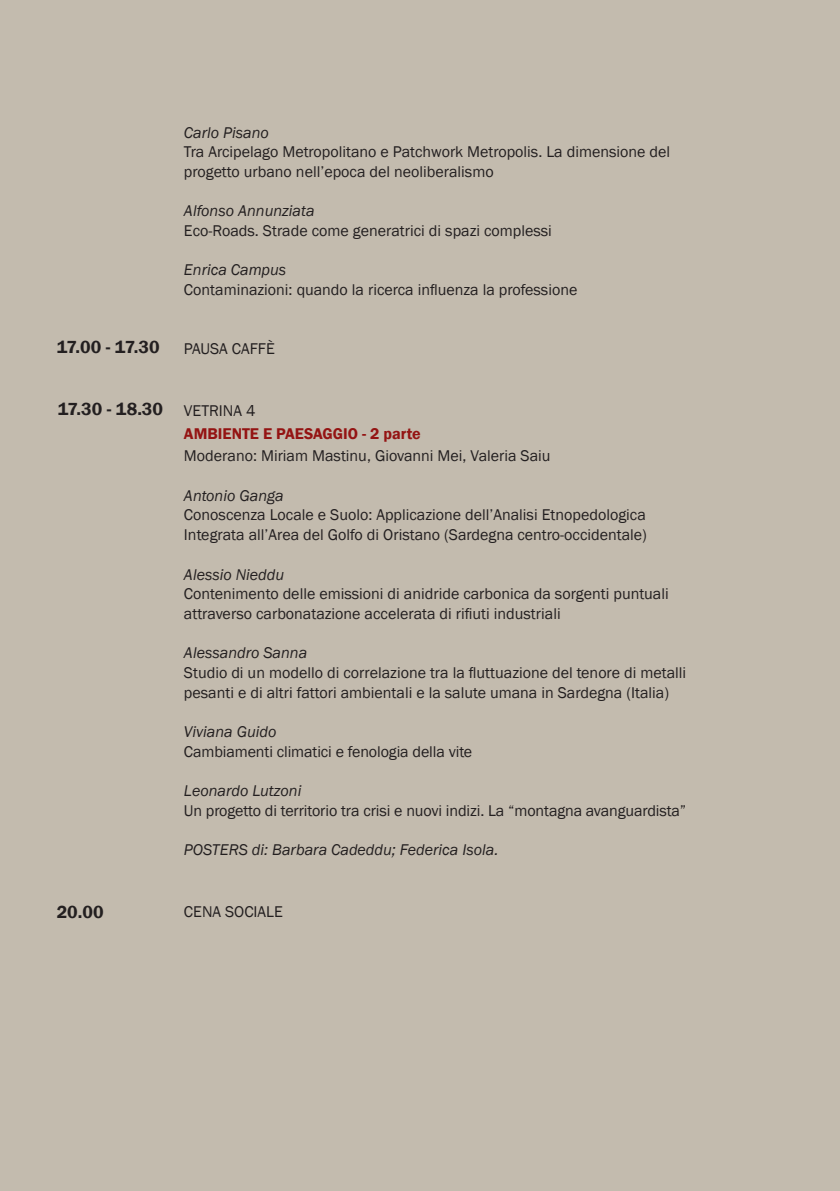
<style>
.page{position:relative;width:840px;height:1191px;background:#fff}
.page>*{position:absolute;margin:0;border:0;box-sizing:border-box;transform-origin:0 0}
.t1{font:600 18px "Franklin Gothic";color:#231f20}
.t2{font:16px/19.6px "Franklin Gothic";color:#231f20}
.t3{font:italic 16px "Franklin Gothic";color:#231f20}
.t4{font:600 16px "Franklin Gothic";color:#941413}
</style>
<div class="page">
<p class="t3" style="left:184px;top:122px;width:86px">Carlo Pisano</p>
<p class="t2" style="left:184px;top:142px;width:487px">Tra Arcipelago Metropolitano e Patchwork Metropolis. La dimensione del progetto urbano nell’epoca del neoliberalismo</p>
<p class="t3" style="left:184px;top:201px;width:132px">Alfonso Annunziata</p>
<p class="t2" style="left:184px;top:221px;width:369px">Eco-Roads. Strade come generatrici di spazi complessi</p>
<p class="t3" style="left:184px;top:260px;width:104px">Enrica Campus</p>
<p class="t2" style="left:184px;top:280px;width:395px">Contaminazioni: quando la ricerca influenza la professione</p>
<p class="t1" style="left:57px;top:336px;width:104px">17.00 - 17.30</p>
<p class="t2" style="left:184px;top:339px;width:92px">PAUSA CAFFÈ</p>
<p class="t1" style="left:58px;top:398px;width:107px">17.30 - 18.30</p>
<p class="t2" style="left:184px;top:401px;width:73px">VETRINA 4</p>
<p class="t4" style="left:184px;top:423px;width:238px">AMBIENTE E PAESAGGIO - 2 parte</p>
<p class="t2" style="left:184px;top:446px;width:368px">Moderano: Miriam Mastinu, Giovanni Mei, Valeria Saiu</p>
<p class="t3" style="left:184px;top:485px;width:101px">Antonio Ganga</p>
<p class="t2" style="left:184px;top:506px;width:464px">Conoscenza Locale e Suolo: Applicazione dell’Analisi Etnopedologica<br>Integrata all’Area del Golfo di Oristano (Sardegna centro-occidentale)</p>
<p class="t3" style="left:184px;top:564px;width:102px">Alessio Nieddu</p>
<p class="t2" style="left:184px;top:584px;width:486px">Contenimento delle emissioni di anidride carbonica da sorgenti puntuali attraverso carbonatazione accelerata di rifiuti industriali</p>
<p class="t3" style="left:184px;top:643px;width:125px">Alessandro Sanna</p>
<p class="t2" style="left:184px;top:663px;width:503px">Studio di un modello di correlazione tra la fluttuazione del tenore di metalli pesanti e di altri fattori ambientali e la salute umana in Sardegna (Italia)</p>
<p class="t3" style="left:184px;top:721px;width:94px">Viviana Guido</p>
<p class="t2" style="left:184px;top:742px;width:289px">Cambiamenti climatici e fenologia della vite</p>
<p class="t3" style="left:184px;top:780px;width:119px">Leonardo Lutzoni</p>
<p class="t2" style="left:184px;top:801px;width:503px">Un progetto di territorio tra crisi e nuovi indizi. La “montagna avanguardista”</p>
<p class="t3" style="left:184px;top:839px;width:316px">POSTERS di: Barbara Cadeddu; Federica Isola.</p>
<p class="t1" style="left:57px;top:901px;width:48px">20.00</p>
<p class="t2" style="left:184px;top:902px;width:100px">CENA SOCIALE</p>
</div>
